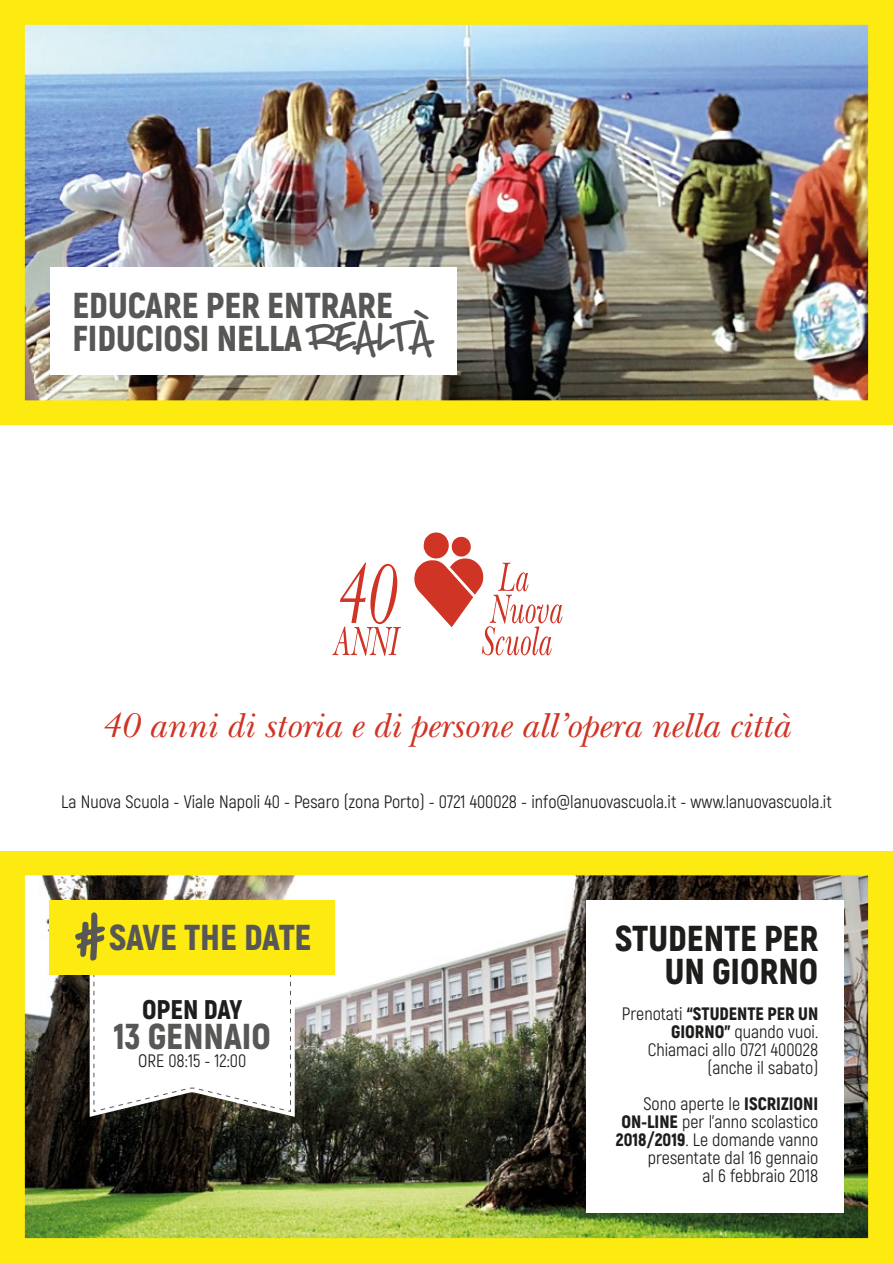
<style>
.page{position:relative;width:893px;height:1263px;background:#fff}
.page>*{position:absolute;margin:0;border:0;box-sizing:border-box;transform-origin:0 0}
.t1{font:900 36px/33px "Akrobat";color:#575756}
.t2{font:italic 36px "New Baskerville Std";color:#cf3424}
.t3{font:900 36px/33px "Akrobat";color:#1d1d1b;text-align:right}
.t4{font:900 27px "Akrobat";letter-spacing:-.01em;color:#1d1d1b}
.t5{font:18px/18px "Akrobat";color:#1d1d1b;text-align:right}
.s1{font-family:"Crispin";font-weight:400}
.s2{font-family:"Crispin";font-weight:400;font-size:54px}
.s3{font-weight:900}
</style>
<div class="page">
<img style="left:0;top:0;width:893px;height:425px">
<img style="left:0;top:851px;width:893px;height:412px">
<svg style="left:414px;top:532px;width:148px;height:123px"></svg>
<svg style="left:332px;top:563px;width:69px;height:93px"></svg>
<h1 class="t1" style="left:72px;top:288px;width:362px">EDUCARE PER ENTRARE<br>FIDUCIOSI NELLA <span class="s1">REALTÀ</span></h1>
<h1 class="t2" style="left:101px;top:704px;width:690px">40 anni di storia e di persone all’opera nella città</h1>
<p class="t5" style="left:61px;top:793px;width:772px">La Nuova Scuola - Viale Napoli 40 - Pesaro (zona Porto) - 0721 400028 - info@lanuovascuola.it - www.lanuovascuola.it</p>
<h1 class="t1" style="left:75px;top:920px;width:238px"><span class="s2">#</span>SAVE THE DATE</h1>
<h2 class="t4" style="left:142px;top:992px;width:102px">OPEN DAY</h2>
<h1 class="t1" style="left:114px;top:1019px;width:159px">13 GENNAIO</h1>
<p class="t5" style="left:138px;top:1052px;width:110px">ORE 08:15 - 12:00</p>
<h1 class="t3" style="left:615px;top:922px;width:205px">STUDENTE PER<br>UN GIORNO</h1>
<p class="t5" style="left:622px;top:1005px;width:198px">Prenotati <span class="s3">“STUDENTE PER UN<br>GIORNO”</span> quando vuoi.<br>Chiamaci allo 0721 400028 (anche il sabato)</p>
<p class="t5" style="left:616px;top:1095px;width:204px">Sono aperte le <span class="s3">ISCRIZIONI<br>ON-LINE</span> per l’anno scolastico<br><span class="s3">2018/2019</span>. Le domande vanno presentate dal 16 gennaio<br>al 6 febbraio 2018</p>
</div>
